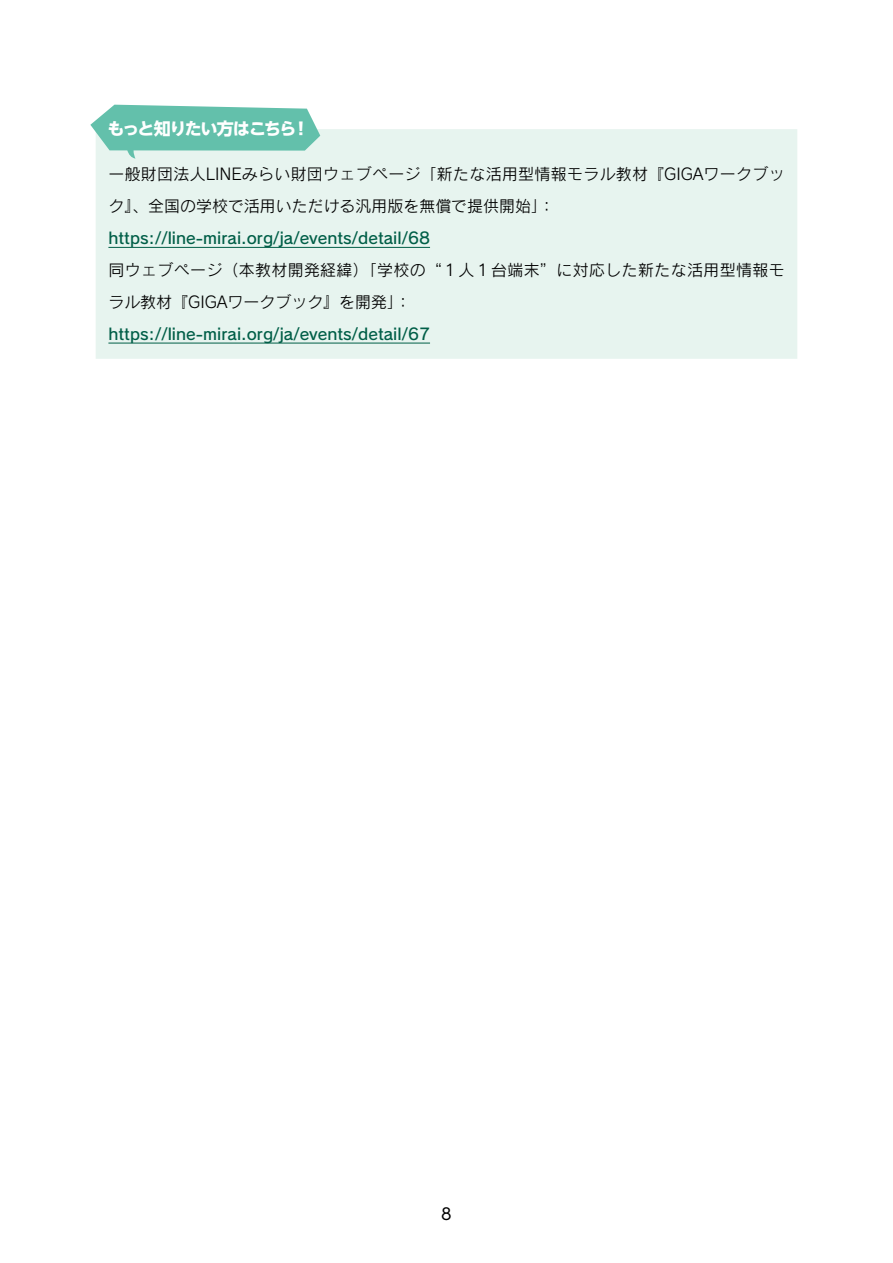
<style>
.page{position:relative;width:893px;height:1263px;background:#fff}
.page>*{position:absolute;margin:0;border:0;box-sizing:border-box;transform-origin:0 0}
.t1{font:700 16.95px "PUD Shin Go NT Pr 6 N";letter-spacing:-.075em;color:#fff}
.t2{font:15.9px/32px "Rodin Pro N M";letter-spacing:.02em;color:#000}
.t3{font:15.9px "Rodin Pro N DB";color:#005e47}
.t4{font:15.9px "UD Shin Go Pr 6 N";color:#000}
</style>
<div class="page">
<div style="left:96px;top:129px;width:701px;height:230px;background:#e7f4ef"></div>
<hr style="left:108px;top:247px;width:322px;height:1px;background:#005e47">
<hr style="left:108px;top:343px;width:322px;height:1px;background:#005e47">
<svg style="left:90px;top:105px;width:230px;height:54px;background:#85cdbc"></svg>
<p class="t1" style="left:107px;top:119px;width:204px">もっと知りたい方はこちら！</p>
<p class="t2" style="left:108px;top:158px;width:678px">一般財団法人LINEみらい財団ウェブページ「新たな活用型情報モラル教材『GIGAワークブック』、全国の学校で活用いただける汎用版を無償で提供開始」：</p>
<p class="t3" style="left:108px;top:228px;width:323px">https://line-mirai.org/ja/events/detail/68</p>
<p class="t2" style="left:108px;top:254px;width:678px">同ウェブページ（本教材開発経緯）「学校の“1 人1 台端末”に対応した新たな活用型情報モラル教材『GIGAワークブック』を開発」：</p>
<p class="t3" style="left:108px;top:323px;width:323px">https://line-mirai.org/ja/events/detail/67</p>
<p class="t4" style="left:441px;top:1201px;width:12px">8</p>
</div>
